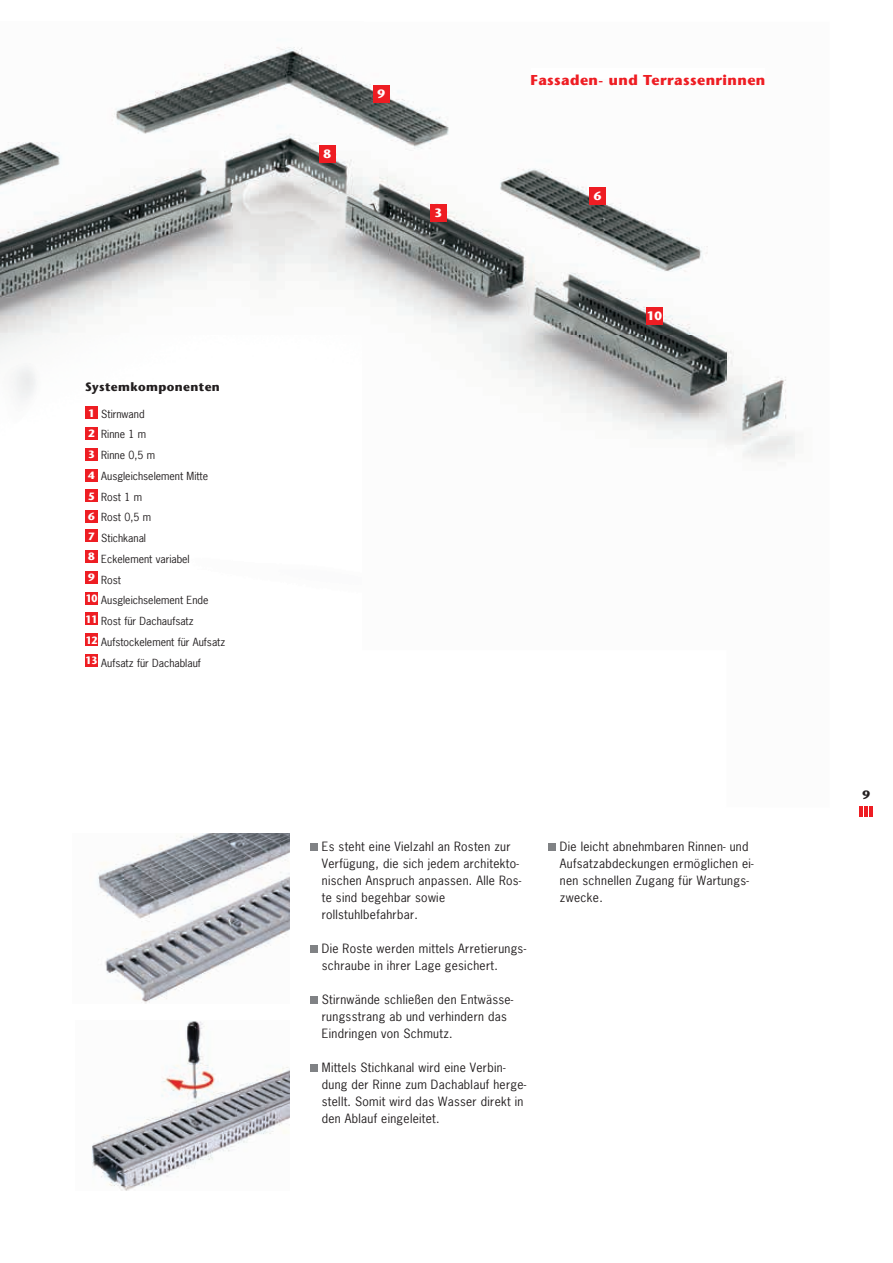
<style>
.page{position:relative;width:893px;height:1263px;background:#fff}
.page>*{position:absolute;margin:0;border:0;box-sizing:border-box;transform-origin:0 0}
.t1{font:700 14.25px "Stone Sans";letter-spacing:.03em;color:#ee1d23}
.t2{font:12px/17px "News Gothic";letter-spacing:.025em;color:#231f20}
.t3{font:700 12px "Stone Sans";letter-spacing:.03em;color:#231f20}
.t4{font:700 12px "Stone Sans";color:#fff}
.t5{font:10.5px/20.7px "News Gothic";color:#231f20}
.s1{font-family:"Stone Sans";font-weight:700;color:#fff}
</style>
<div class="page">
<hr style="left:859px;top:806px;width:4px;height:10px;background:#ee1d23">
<hr style="left:864px;top:806px;width:4px;height:10px;background:#ee1d23">
<hr style="left:869px;top:806px;width:4px;height:10px;background:#ee1d23">
<img style="left:0;top:47px;width:795px;height:558px">
<img style="left:531px;top:68px;width:233px;height:11px">
<div style="left:373px;top:85px;width:17px;height:17px;background:#ee1d23"></div>
<div style="left:319px;top:145px;width:17px;height:17px;background:#ee1d23"></div>
<div style="left:430px;top:204px;width:16px;height:17px;background:#ee1d23"></div>
<div style="left:589px;top:187px;width:17px;height:17px;background:#ee1d23"></div>
<div style="left:646px;top:307px;width:17px;height:17px;background:#ee1d23"></div>
<div style="left:85px;top:406px;width:13px;height:13px;background:#ee1d23"></div>
<div style="left:85px;top:427px;width:13px;height:13px;background:#ee1d23"></div>
<div style="left:85px;top:448px;width:13px;height:13px;background:#ee1d23"></div>
<div style="left:85px;top:469px;width:13px;height:12px;background:#ee1d23"></div>
<div style="left:85px;top:489px;width:13px;height:13px;background:#ee1d23"></div>
<div style="left:85px;top:510px;width:13px;height:13px;background:#ee1d23"></div>
<div style="left:85px;top:529px;width:13px;height:13px;background:#ee1d23"></div>
<div style="left:85px;top:550px;width:13px;height:13px;background:#ee1d23"></div>
<div style="left:85px;top:571px;width:13px;height:13px;background:#ee1d23"></div>
<div style="left:85px;top:592px;width:13px;height:12px;background:#ee1d23"></div>
<div style="left:85px;top:612px;width:13px;height:13px;background:#ee1d23"></div>
<div style="left:85px;top:633px;width:13px;height:13px;background:#ee1d23"></div>
<div style="left:85px;top:654px;width:13px;height:13px;background:#ee1d23"></div>
<img style="left:97px;top:833px;width:192px;height:170px">
<img style="left:92px;top:1021px;width:197px;height:170px">
<div style="left:310px;top:843px;width:8px;height:7px;background:#808285"></div>
<div style="left:310px;top:945px;width:8px;height:7px;background:#808285"></div>
<div style="left:310px;top:996px;width:8px;height:7px;background:#808285"></div>
<div style="left:310px;top:1064px;width:8px;height:7px;background:#808285"></div>
<div style="left:549px;top:843px;width:7px;height:7px;background:#808285"></div>
<p class="t3" style="left:85px;top:380px;width:136px">Systemkomponenten</p>
<p class="t5" style="left:86px;top:403px;width:141px"><span class="s1">1</span> Stirnwand<br><span class="s1">2</span> Rinne 1 m<br><span class="s1">3</span> Rinne 0,5 m<br><span class="s1">4</span> Ausgleichselement Mitte<br><span class="s1">5</span> Rost 1 m<br><span class="s1">6</span> Rost 0,5 m<br><sup>7</sup> Stichkanal<br><sup>8</sup> Eckelement variabel<br><sup>9</sup> Rost<br><sup>10</sup> Ausgleichselement Ende<br><sup>11</sup> Rost für Dachaufsatz<br><sup>12</sup> Aufstockelement für Aufsatz<br><sup>13</sup> Aufsatz für Dachablauf</p>
<p class="t4" style="left:324px;top:147px;width:9px">8</p>
<p class="t4" style="left:378px;top:87px;width:9px">9</p>
<p class="t4" style="left:434px;top:206px;width:9px">3</p>
<p class="t1" style="left:530px;top:65px;width:236px">Fassaden- und Terrassenrinnen</p>
<p class="t1" style="left:530px;top:72px;width:236px">Fassaden- und Terrassenrinnen</p>
<p class="t4" style="left:594px;top:189px;width:9px">6</p>
<p class="t4" style="left:647px;top:309px;width:17px">10</p>
<p class="t2" style="left:322px;top:837px;width:201px">Es steht eine Vielzahl an Rosten zur<br>Verfügung, die sich jedem architekto&shy;nischen Anspruch anpassen. Alle Ros&shy;te sind begehbar sowie rollstuhlbefahrbar.</p>
<p class="t2" style="left:322px;top:939px;width:206px">Die Roste werden mittels Arretierungs&shy;schraube in ihrer Lage gesichert.</p>
<p class="t2" style="left:322px;top:990px;width:193px">Stirnwände schließen den Entwässe&shy;rungsstrang ab und verhindern das<br>Eindringen von Schmutz.</p>
<p class="t2" style="left:322px;top:1058px;width:206px">Mittels Stichkanal wird eine Verbin&shy;dung der Rinne zum Dachablauf herge&shy;stellt. Somit wird das Wasser direkt in den Ablauf eingeleitet.</p>
<p class="t2" style="left:560px;top:837px;width:195px">Die leicht abnehmbaren Rinnen- und<br>Aufsatzabdeckungen ermöglichen ei&shy;nen schnellen Zugang für Wartungs&shy;zwecke.</p>
<p class="t3" style="left:862px;top:788px;width:9px">9</p>
</div>
